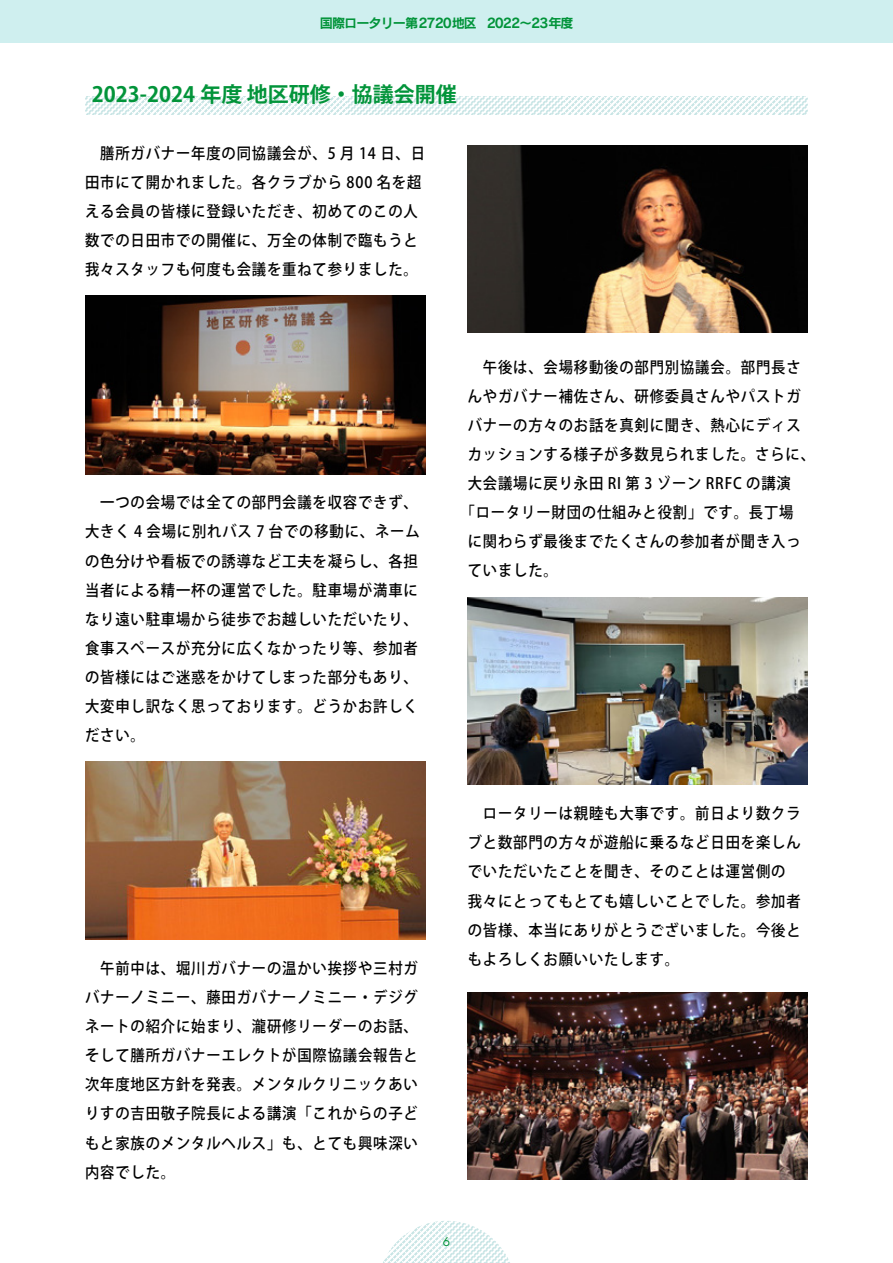
<style>
.page{position:relative;width:893px;height:1263px;background:#fff}
.page>*{position:absolute;margin:0;border:0;box-sizing:border-box;transform-origin:0 0}
.t1{font:700 21px "Koz Go Pr 6 N";color:#02943a}
.t2{font:500 15.6px/29.1px "Koz Go Pr 6 N";letter-spacing:.06em;color:#000;scale:.92 1}
.t3{font:13.2px "Rodin Pro B";letter-spacing:-.075em;color:#02943a}
.t4{font:12px "Futura Std";color:#02943a}
</style>
<div class="page">
<div style="left:0;top:0;width:893px;height:43px;background:#cfefef"></div>
<svg style="left:383px;top:1221px;width:127px;height:42px"></svg>
<img style="left:468px;top:145px;width:340px;height:187px">
<svg style="left:85px;top:97px;width:723px;height:18px"></svg>
<img style="left:85px;top:296px;width:340px;height:178px">
<img style="left:468px;top:598px;width:340px;height:187px">
<img style="left:468px;top:992px;width:340px;height:187px">
<img style="left:85px;top:761px;width:340px;height:179px">
<p class="t3" style="left:320px;top:14px;width:255px">国際ロータリー第2720地区 2022～23年度</p>
<h1 class="t1" style="left:92px;top:83px;width:367px">2023-2024 年度 地区研修・協議会開催</h1>
<p class="t2" style="left:85px;top:139px;width:371px">　膳所ガバナー年度の同協議会が、5 月 14 日、日田市にて開かれました。各クラブから 800 名を超える会員の皆様に登録いただき、初めてのこの人数での日田市での開催に、万全の体制で臨もうと我々スタッフも何度も会議を重ねて参りました。</p>
<p class="t2" style="left:85px;top:488px;width:365px;text-align:justify">　一つの会場では全ての部門会議を収容できず、大きく 4 会場に別れバス 7 台での移動に、ネームの色分けや看板での誘導など工夫を凝らし、各担当者による精一杯の運営でした。駐車場が満車になり遠い駐車場から徒歩でお越しいただいたり、食事スペースが充分に広くなかったり等、参加者の皆様にはご迷惑をかけてしまった部分もあり、大変申し訳なく思っております。どうかお許しください。</p>
<p class="t2" style="left:468px;top:353px;width:363px">　午後は、会場移動後の部門別協議会。部門長さ</p>
<p class="t2" style="left:468px;top:382px;width:363px">んやガバナー補佐さん、研修委員さんやパストガ</p>
<p class="t2" style="left:468px;top:411px;width:363px">バナーの方々のお話を真剣に聞き、熱心にディス</p>
<p class="t2" style="left:468px;top:440px;width:379px">カッションする様子が多数見られました。さらに、</p>
<p class="t2" style="left:468px;top:469px;width:353px">大会議場に戻り永田 RI 第 3 ゾーン RRFC の講演</p>
<p class="t2" style="left:461px;top:498px;width:363px">「ロータリー財団の仕組みと役割」です。長丁場</p>
<p class="t2" style="left:468px;top:527px;width:363px">に関わらず最後までたくさんの参加者が聞き入っ</p>
<p class="t2" style="left:468px;top:556px;width:100px">ていました。</p>
<p class="t2" style="left:85px;top:954px;width:363px;text-align:justify">　午前中は、堀川ガバナーの温かい挨拶や三村ガバナーノミニー、藤田ガバナーノミニー・デジグネートの紹介に始まり、瀧研修リーダーのお話、そして膳所ガバナーエレクトが国際協議会報告と次年度地区方針を発表。メンタルクリニックあいりすの吉田敬子院長による講演「これからの子どもと家族のメンタルヘルス」も、とても興味深い内容でした。</p>
<p class="t2" style="left:468px;top:799px;width:363px">　ロータリーは親睦も大事です。前日より数クラブと数部門の方々が遊船に乗るなど日田を楽しんでいただいたことを聞き、そのことは運営側の我々にとってもとても嬉しいことでした。参加者の皆様、本当にありがとうございました。今後ともよろしくお願いいたします。</p>
<p class="t4" style="left:443px;top:1234px;width:9px">6</p>
</div>
